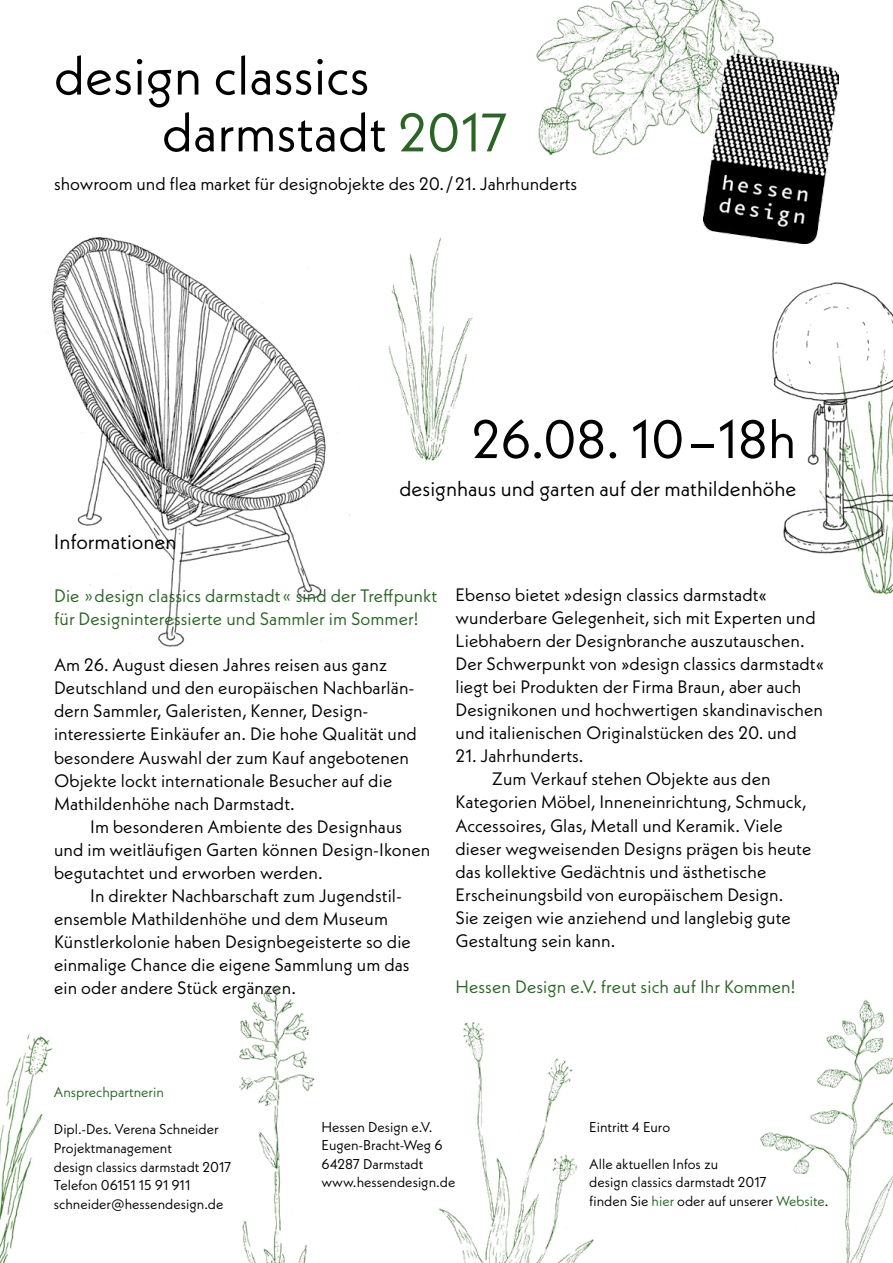
<style>
.page{position:relative;width:893px;height:1263px;background:#fff}
.page>*{position:absolute;margin:0;border:0;box-sizing:border-box;transform-origin:0 0}
.t1{font:54px/56.8px "Neue Kabel";color:#000}
.t2{font:21px "Neue Kabel";color:#000}
.t3{font:18px/23.1px "Neue Kabel";letter-spacing:.005em;color:#000}
.t4{font:18px/23.1px "Neue Kabel";letter-spacing:.005em;color:#2a6525}
.t5{font:14.25px/18.6px "Neue Kabel";color:#000}
.t6{font:14.25px "Neue Kabel";color:#2a6525}
.s1{color:#2a6525}
.s2{font-family:"Neuzeit S"}
</style>
<div class="page">
<img style="left:0;top:1032px;width:53px;height:231px">
<img style="left:867px;top:581px;width:26px;height:14px">
<img style="left:47px;top:237px;width:303px;height:417px">
<img style="left:536px;top:0;width:240px;height:156px">
<img style="left:704px;top:54px;width:135px;height:189px">
<img style="left:772px;top:282px;width:121px;height:299px">
<img style="left:239px;top:985px;width:76px;height:278px">
<img style="left:388px;top:237px;width:85px;height:224px">
<img style="left:438px;top:1022px;width:156px;height:241px">
<img style="left:760px;top:1000px;width:133px;height:263px">
<h1 class="t1" style="left:162px;top:47px;width:347px;text-indent:-108px">design classics darmstadt <span class="s1">2017</span></h1>
<p class="t3" style="left:54px;top:172px;width:525px">showroom und flea market für designobjekte des 20./21. Jahrhunderts</p>
<h1 class="t1" style="left:471px;top:410px;width:326px">26.08. 10–18h</h1>
<p class="t2" style="left:400px;top:476px;width:398px">designhaus und garten auf der mathildenhöhe</p>
<p class="t2" style="left:54px;top:529px;width:124px">Informationen</p>
<p class="t4" style="left:54px;top:584px;width:385px">Die <span class="s2">»</span>design classics darmstadt<span class="s2">«</span> sind der Treffpunkt für Designinteressierte und Sammler im Sommer!</p>
<p class="t3" style="left:54px;top:653px;width:364px">Am 26. August diesen Jahres reisen aus ganz Deutschland und den europäischen Nachbarlän&shy;dern Sammler, Galeristen, Kenner, Design&shy;interessierte Einkäufer an. Die hohe Qualität und besondere Auswahl der zum Kauf angebotenen Objekte lockt internationale Besucher auf die Mathildenhöhe nach Darmstadt.</p>
<p class="t3" style="left:90px;top:815px;width:314px">Im besonderen Ambiente des Designhaus</p>
<p class="t3" style="left:54px;top:838px;width:378px">und im weitläufigen Garten können Design-Ikonen</p>
<p class="t3" style="left:54px;top:861px;width:270px">begutachtet und erworben werden.</p>
<p class="t3" style="left:90px;top:884px;width:311px">In direkter Nachbarschaft zum Jugendstil‑</p>
<p class="t3" style="left:54px;top:907px;width:336px">ensemble Mathildenhöhe und dem Museum</p>
<p class="t3" style="left:54px;top:930px;width:358px">Künstlerkolonie haben Designbegeisterte so die</p>
<p class="t3" style="left:54px;top:953px;width:357px">einmalige Chance die eigene Sammlung um das</p>
<p class="t3" style="left:54px;top:976px;width:244px">ein oder andere Stück ergänzen.</p>
<p class="t3" style="left:455px;top:582px;width:370px">Ebenso bietet »design classics darmstadt« wunderbare Gelegenheit, sich mit Experten und Liebhabern der Designbranche auszutauschen.<br>Der Schwerpunkt von »design classics darmstadt« liegt bei Produkten der Firma Braun, aber auch Designikonen und hochwertigen skandinavischen und italienischen Originalstücken des 20. und</p>
<p class="t3" style="left:455px;top:744px;width:130px">21. Jahrhunderts.</p>
<p class="t3" style="left:492px;top:767px;width:280px">Zum Verkauf stehen Objekte aus den</p>
<p class="t3" style="left:455px;top:790px;width:352px">Kategorien Möbel, Inneneinrichtung, Schmuck,</p>
<p class="t3" style="left:455px;top:813px;width:329px">Accessoires, Glas, Metall und Keramik. Viele</p>
<p class="t3" style="left:455px;top:836px;width:357px">dieser wegweisenden Designs prägen bis heute</p>
<p class="t3" style="left:455px;top:860px;width:312px">das kollektive Gedächtnis und ästhetische</p>
<p class="t3" style="left:455px;top:883px;width:330px">Erscheinungsbild von europäischem Design.</p>
<p class="t3" style="left:455px;top:906px;width:337px">Sie zeigen wie anziehend und langlebig gute</p>
<p class="t3" style="left:455px;top:929px;width:162px">Gestaltung sein kann.</p>
<p class="t4" style="left:455px;top:975px;width:341px">Hessen Design e.V. freut sich auf Ihr Kommen!</p>
<p class="t6" style="left:54px;top:1083px;width:112px">Ansprechpartnerin</p>
<p class="t5" style="left:54px;top:1120px;width:179px">Dipl.-Des. Verena Schneider<br>Projektmanagement<br>design classics darmstadt 2017<br>Telefon 06151 15 91 911 schneider@hessendesign.de</p>
<p class="t5" style="left:322px;top:1117px;width:135px">Hessen Design e.V.<br>Eugen-Bracht-Weg 6<br>64287 Darmstadt www.hessendesign.de</p>
<p class="t5" style="left:589px;top:1117px;width:82px">Eintritt 4 Euro</p>
<p class="t5" style="left:589px;top:1154px;width:241px">Alle aktuellen Infos zu<br>design classics darmstadt 2017<br>finden Sie <span class="s1">hier</span> oder auf unserer <span class="s1">Website</span>.</p>
</div>
